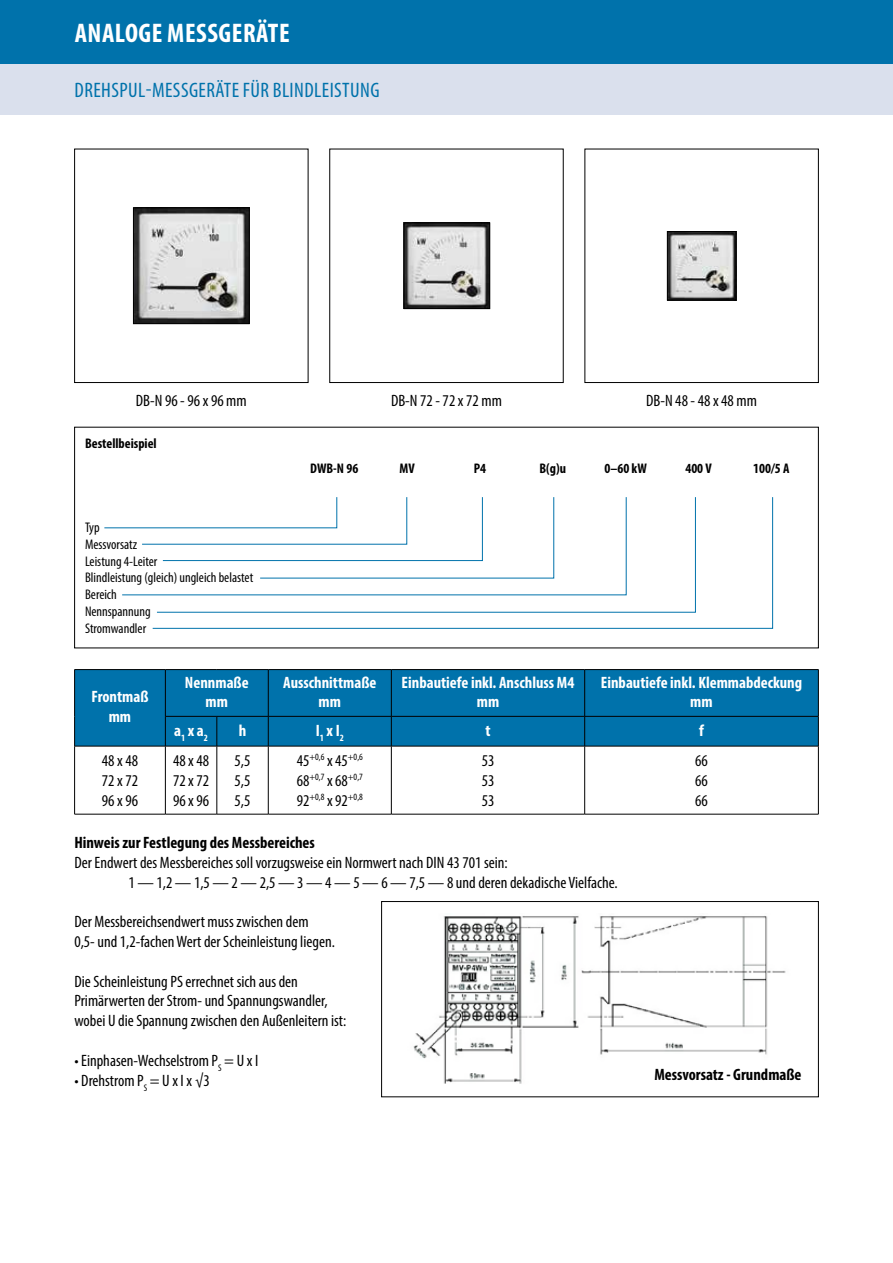
<style>
.page{position:relative;width:893px;height:1263px;background:#fff}
.page>*{position:absolute;margin:0;border:0;box-sizing:border-box;transform-origin:0 0}
.t1{font:700 condensed 27px "Myriad Pro";letter-spacing:.02em;color:#fff}
.t2{font:condensed 21px "Myriad Pro";letter-spacing:.02em;color:#0072ab}
.t3{font:condensed 16.5px/19.8px "Myriad Pro";color:#000;text-align:justify}
.t4{font:700 condensed 16.5px/19.8px "Myriad Pro";color:#fff;text-align:center}
.t5{font:700 condensed 16.5px "Myriad Pro";color:#000}
.t6{font:condensed 13.95px/16.8px "Myriad Pro";color:#000}
.t7{font:700 condensed 13.95px "Myriad Pro";color:#000}
.t8{font:condensed 9.6px/19.8px "Myriad Pro";color:#000;text-align:justify}
.s1{font-size:16.5px}
</style>
<div class="page">
<div style="left:0;top:64px;width:893px;height:51px;background:#dae0ed"></div>
<div style="left:0;top:0;width:893px;height:64px;background:#0072ab"></div>
<img style="left:413px;top:916px;width:373px;height:168px">
<div style="left:381px;top:901px;width:438px;height:196px;border:1px solid #000"></div>
<div style="left:75px;top:670px;width:743px;height:76px;background:#0072ab"></div>
<svg style="left:75px;top:747px;width:743px;height:67px"></svg>
<hr style="left:74px;top:669px;width:91px;height:1px;background:#000">
<hr style="left:74px;top:670px;width:1px;height:46px;background:#000">
<hr style="left:74px;top:716px;width:1px;height:30px;background:#000">
<hr style="left:165px;top:669px;width:52px;height:1px;background:#000">
<hr style="left:165px;top:670px;width:1px;height:46px;background:#000">
<hr style="left:217px;top:669px;width:51px;height:1px;background:#000">
<hr style="left:268px;top:669px;width:123px;height:1px;background:#000">
<hr style="left:268px;top:670px;width:1px;height:46px;background:#000">
<hr style="left:391px;top:669px;width:194px;height:1px;background:#000">
<hr style="left:391px;top:670px;width:1px;height:46px;background:#000">
<hr style="left:585px;top:669px;width:234px;height:1px;background:#000">
<hr style="left:584px;top:670px;width:1px;height:46px;background:#000">
<hr style="left:818px;top:670px;width:1px;height:46px;background:#000">
<hr style="left:165px;top:716px;width:52px;height:1px;background:#000">
<hr style="left:165px;top:716px;width:1px;height:30px;background:#000">
<hr style="left:217px;top:716px;width:51px;height:1px;background:#000">
<hr style="left:217px;top:716px;width:1px;height:30px;background:#000">
<hr style="left:268px;top:716px;width:123px;height:1px;background:#000">
<hr style="left:268px;top:716px;width:1px;height:30px;background:#000">
<hr style="left:391px;top:716px;width:194px;height:1px;background:#000">
<hr style="left:391px;top:716px;width:1px;height:30px;background:#000">
<hr style="left:585px;top:716px;width:234px;height:1px;background:#000">
<hr style="left:584px;top:716px;width:1px;height:30px;background:#000">
<hr style="left:818px;top:716px;width:1px;height:30px;background:#000">
<hr style="left:74px;top:746px;width:91px;height:1px;background:#000">
<hr style="left:74px;top:746px;width:1px;height:68px;background:#000">
<hr style="left:165px;top:746px;width:52px;height:1px;background:#000">
<hr style="left:165px;top:746px;width:1px;height:68px;background:#000">
<hr style="left:217px;top:746px;width:51px;height:1px;background:#000">
<hr style="left:217px;top:746px;width:1px;height:68px;background:#000">
<hr style="left:268px;top:746px;width:123px;height:1px;background:#000">
<hr style="left:268px;top:746px;width:1px;height:68px;background:#000">
<hr style="left:391px;top:746px;width:194px;height:1px;background:#000">
<hr style="left:391px;top:746px;width:1px;height:68px;background:#000">
<hr style="left:585px;top:746px;width:234px;height:1px;background:#000">
<hr style="left:584px;top:746px;width:1px;height:68px;background:#000">
<hr style="left:818px;top:746px;width:1px;height:68px;background:#000">
<hr style="left:74px;top:814px;width:91px;height:1px;background:#000">
<hr style="left:165px;top:814px;width:52px;height:1px;background:#000">
<hr style="left:217px;top:814px;width:51px;height:1px;background:#000">
<hr style="left:268px;top:814px;width:123px;height:1px;background:#000">
<hr style="left:391px;top:814px;width:194px;height:1px;background:#000">
<hr style="left:585px;top:814px;width:234px;height:1px;background:#000">
<div style="left:74px;top:149px;width:234px;height:234px;border:1px solid #000"></div>
<div style="left:585px;top:149px;width:234px;height:234px;border:1px solid #000"></div>
<img style="left:135px;top:210px;width:112px;height:112px">
<div style="left:133px;top:208px;width:116px;height:116px;border:1px solid #000"></div>
<img style="left:406px;top:225px;width:82px;height:82px">
<div style="left:404px;top:223px;width:86px;height:86px;border:1px solid #000"></div>
<img style="left:669px;top:233px;width:65px;height:65px">
<div style="left:667px;top:231px;width:69px;height:69px;border:1px solid #000"></div>
<svg style="left:152px;top:497px;width:621px;height:132px"></svg>
<h1 class="t1" style="left:75px;top:16px;width:216px">ANALOGE MESSGERÄTE</h1>
<p class="t2" style="left:75px;top:78px;width:306px">DREHSPUL-MESSGERÄTE FÜR BLINDLEISTUNG</p>
<p class="t3" style="left:136px;top:390px;width:112px">DB-N 96 - 96 x 96 mm</p>
<p class="t3" style="left:391px;top:390px;width:112px">DB-N 72 - 72 x 72 mm</p>
<p class="t3" style="left:646px;top:390px;width:112px">DB-N 48 - 48 x 48 mm</p>
<p class="t7" style="left:85px;top:435px;width:73px">Bestellbeispiel</p>
<p class="t6" style="left:85px;top:519px;width:170px">Typ<br>Messvorsatz<br>Leistung 4-Leiter<br>Blindleistung (gleich) ungleich belastet<br>Bereich<br>Nennspannung<br>Stromwandler</p>
<p class="t7" style="left:310px;top:459px;width:50px">DWB-N 96</p>
<p class="t7" style="left:399px;top:459px;width:17px">MV</p>
<p class="t7" style="left:474px;top:459px;width:14px">P4</p>
<p class="t7" style="left:539px;top:459px;width:28px">B(g)u</p>
<p class="t7" style="left:604px;top:459px;width:44px">0–60 kW</p>
<p class="t7" style="left:685px;top:459px;width:28px">400 V</p>
<p class="t7" style="left:753px;top:459px;width:38px">100/5 A</p>
<p class="t4" style="left:91px;top:687px;width:59px">Frontmaß mm</p>
<p class="t4" style="left:185px;top:672px;width:65px">Nennmaße mm</p>
<p class="t4" style="left:283px;top:672px;width:95px">Ausschnittmaße mm</p>
<p class="t4" style="left:402px;top:672px;width:174px">Einbautiefe inkl. Anschluss M4 mm</p>
<p class="t4" style="left:601px;top:672px;width:203px">Einbautiefe inkl. Klemmabdeckung mm</p>
<p class="t4" style="left:174px;top:720px;width:35px">a<sub>1</sub> x a<sub>2</sub></p>
<p class="t4" style="left:239px;top:720px;width:9px">h</p>
<p class="t4" style="left:316px;top:720px;width:30px">I<sub>1</sub> x I<sub>2</sub></p>
<p class="t4" style="left:485px;top:720px;width:7px">t</p>
<p class="t4" style="left:699px;top:720px;width:6px">f</p>
<p class="t3" style="left:102px;top:750px;width:38px">48 x 48<br>72 x 72<br>96 x 96</p>
<p class="t3" style="left:173px;top:750px;width:38px">48 x 48<br>72 x 72<br>96 x 96</p>
<p class="t3" style="left:235px;top:750px;width:17px">5,5<br>5,5<br>5,5</p>
<p class="t8" style="left:297px;top:747px;width:68px"><span class="s1">45</span>+0,6 <span class="s1">x 45</span>+0,6<br><span class="s1">68</span>+0,7 <span class="s1">x 68</span>+0,7<br><span class="s1">92</span>+0,8 <span class="s1">x 92</span>+0,8</p>
<p class="t3" style="left:482px;top:750px;width:14px">53<br>53<br>53</p>
<p class="t3" style="left:695px;top:750px;width:14px">66<br>66<br>66</p>
<p class="t5" style="left:74px;top:832px;width:242px">Hinweis zur Festlegung des Messbereiches</p>
<p class="t3" style="left:128px;top:852px;width:491px;text-indent:-54px">Der Endwert des Messbereiches soll vorzugsweise ein Normwert nach DIN 43 701 sein:<br>1 — 1,2 — 1,5 — 2 — 2,5 — 3 — 4 — 5 — 6 — 7,5 — 8 und deren dekadische Vielfache.</p>
<p class="t3" style="left:74px;top:912px;width:262px">Der Messbereichsendwert muss zwischen dem<br>0,5- und 1,2-fachen Wert der Scheinleistung liegen.</p>
<p class="t3" style="left:74px;top:971px;width:273px;text-align:left">Die Scheinleistung PS errechnet sich aus den<br>Primärwerten der Strom- und Spannungswandler, wobei U die Spannung zwischen den Außenleitern ist:</p>
<p class="t3" style="left:74px;top:1050px;width:185px">• Einphasen-Wechselstrom P<sub>S</sub> = U x I</p>
<p class="t3" style="left:74px;top:1070px;width:137px">• Drehstrom P<sub>S</sub> = U x I x √3</p>
<p class="t5" style="left:654px;top:1064px;width:149px">Messvorsatz - Grundmaße</p>
</div>
